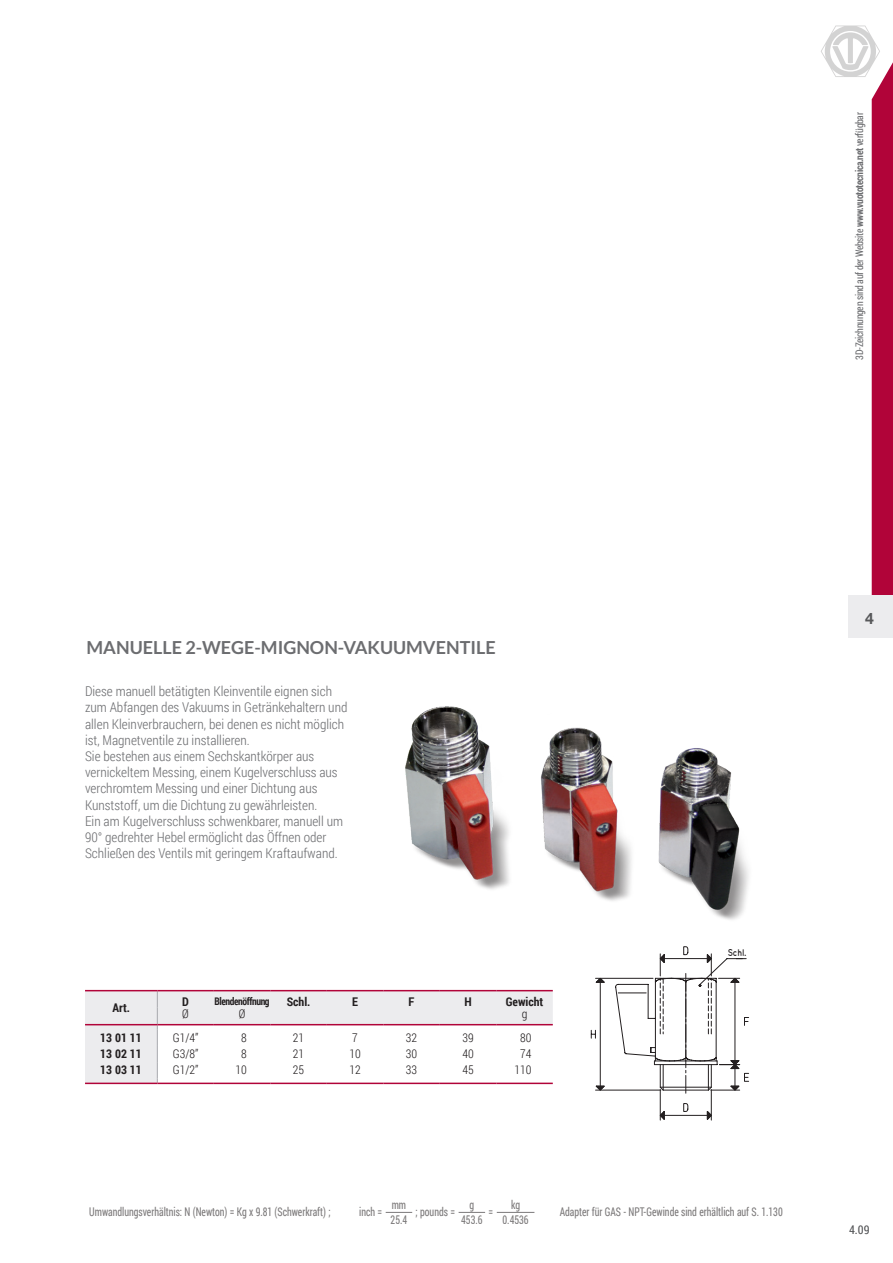
<style>
.page{position:relative;width:893px;height:1263px;background:#fff}
.page>*{position:absolute;margin:0;border:0;box-sizing:border-box;transform-origin:0 0}
.t1{font:700 18px "Lato";color:#6c6d70}
.t2{font:700 15.75px "Helvetica Neue LT Std";color:#57585a}
.t3{font:300 13.5px/16.2px "Roboto Condensed";color:#6c6d70}
.t4{font:12px "Roboto Condensed";color:#231f20;scale:.81 1}
.t5{font:300 12px "Roboto Condensed";color:#231f20}
.t6{font:700 12px "Roboto Condensed";color:#231f20}
.t7{font:12px "Roboto Condensed";color:#57585a}
.t8{font:10.5px "Roboto Condensed";letter-spacing:-.03em;color:#6c6d70;scale:.93 1}
.t9{font:700 10.5px "Roboto Condensed";letter-spacing:-.04em;color:#231f20;scale:.92 1}
.t10{font:700 9.75px "Quicksand";color:#231f20;scale:.8 1}
.s1{font-weight:700}
</style>
<div class="page">
<hr style="left:664px;top:1115px;width:43px;height:1px;background:#231f20">
<hr style="left:660px;top:1089px;width:1px;height:31px;background:#231f20">
<hr style="left:711px;top:1089px;width:1px;height:31px;background:#231f20">
<svg style="left:683px;top:1103px;width:6px;height:9px"></svg>
<svg style="left:660px;top:1111px;width:5px;height:9px"></svg>
<svg style="left:707px;top:1111px;width:5px;height:9px"></svg>
<img style="left:405px;top:706px;width:344px;height:214px">
<svg style="left:821px;top:25px;width:72px;height:570px"></svg>
<div style="left:848px;top:595px;width:45px;height:43px;background:#ececee"></div>
<svg style="left:85px;top:991px;width:468px;height:91px"></svg>
<hr style="left:85px;top:1024px;width:72px;height:1px;background:#b10439">
<hr style="left:157px;top:1024px;width:57px;height:1px;background:#b10439">
<hr style="left:214px;top:1024px;width:56px;height:1px;background:#b10439">
<hr style="left:270px;top:1024px;width:57px;height:1px;background:#b10439">
<hr style="left:327px;top:1024px;width:56px;height:1px;background:#b10439">
<hr style="left:383px;top:1024px;width:57px;height:1px;background:#b10439">
<hr style="left:440px;top:1024px;width:56px;height:1px;background:#b10439">
<hr style="left:496px;top:1024px;width:57px;height:1px;background:#b10439">
<hr style="left:85px;top:1082px;width:72px;height:2px;background:#b10439">
<hr style="left:157px;top:1082px;width:57px;height:2px;background:#b10439">
<hr style="left:214px;top:1082px;width:56px;height:2px;background:#b10439">
<hr style="left:270px;top:1082px;width:57px;height:2px;background:#b10439">
<hr style="left:327px;top:1082px;width:56px;height:2px;background:#b10439">
<hr style="left:383px;top:1082px;width:57px;height:2px;background:#b10439">
<hr style="left:440px;top:1082px;width:56px;height:2px;background:#b10439">
<hr style="left:496px;top:1082px;width:57px;height:2px;background:#b10439">
<hr style="left:85px;top:990px;width:72px;height:1px;background:#b10439">
<hr style="left:157px;top:990px;width:57px;height:1px;background:#b10439">
<hr style="left:214px;top:990px;width:56px;height:1px;background:#b10439">
<hr style="left:270px;top:990px;width:57px;height:1px;background:#b10439">
<hr style="left:327px;top:990px;width:56px;height:1px;background:#b10439">
<hr style="left:383px;top:990px;width:57px;height:1px;background:#b10439">
<hr style="left:440px;top:990px;width:56px;height:1px;background:#b10439">
<hr style="left:496px;top:990px;width:57px;height:1px;background:#b10439">
<svg style="left:386px;top:1212px;width:26px;height:1px"></svg>
<svg style="left:459px;top:1212px;width:26px;height:1px"></svg>
<hr style="left:497px;top:1212px;width:37px;height:1px;background:#231f20">
<svg style="left:591px;top:946px;width:158px;height:147px"></svg>
<p class="t8" style="left:852px;top:360px;width:267px;rotate:-90deg">3D-Zeichnungen sind auf der Website <span class="s1">www.vuototecnica.net</span> verfügbar</p>
<h1 class="t1" style="left:87px;top:637px;width:411px">MANUELLE 2-WEGE-MIGNON-VAKUUMVENTILE</h1>
<p class="t3" style="left:85px;top:683px;width:264px">Diese manuell betätigten Kleinventile eignen sich zum Abfangen des Vakuums in Getränkehaltern und allen Kleinverbrauchern, bei denen es nicht möglich ist, Magnetventile zu installieren.<br>Sie bestehen aus einem Sechskantkörper aus vernickeltem Messing, einem Kugelverschluss aus verchromtem Messing und einer Dichtung aus Kunststoff, um die Dichtung zu gewährleisten.<br>Ein am Kugelverschluss schwenkbarer, manuell um 90° gedrehter Hebel ermöglicht das Öffnen oder Schließen des Ventils mit geringem Kraftaufwand.</p>
<p class="t6" style="left:112px;top:999px;width:19px">Art.</p>
<p class="t6" style="left:182px;top:993px;width:8px">D</p>
<p class="t9" style="left:214px;top:994px;width:61px">Blendenöffnung</p>
<p class="t6" style="left:287px;top:993px;width:25px">Schl.</p>
<p class="t6" style="left:352px;top:993px;width:7px">E</p>
<p class="t6" style="left:409px;top:993px;width:7px">F</p>
<p class="t6" style="left:464px;top:993px;width:9px">H</p>
<p class="t6" style="left:506px;top:993px;width:39px">Gewicht</p>
<p class="t5" style="left:182px;top:1006px;width:8px">Ø</p>
<p class="t5" style="left:239px;top:1006px;width:8px">Ø</p>
<p class="t5" style="left:522px;top:1006px;width:7px">g</p>
<p class="t6" style="left:100px;top:1029px;width:43px">13 01 11</p>
<p class="t5" style="left:173px;top:1029px;width:27px">G1/4”</p>
<p class="t5" style="left:241px;top:1029px;width:7px">8</p>
<p class="t5" style="left:293px;top:1029px;width:13px">21</p>
<p class="t5" style="left:352px;top:1029px;width:7px">7</p>
<p class="t5" style="left:406px;top:1029px;width:13px">32</p>
<p class="t5" style="left:462px;top:1029px;width:13px">39</p>
<p class="t5" style="left:520px;top:1029px;width:13px">80</p>
<p class="t6" style="left:100px;top:1045px;width:43px">13 02 11</p>
<p class="t5" style="left:173px;top:1046px;width:27px">G3/8”</p>
<p class="t5" style="left:241px;top:1046px;width:7px">8</p>
<p class="t5" style="left:293px;top:1046px;width:13px">21</p>
<p class="t5" style="left:349px;top:1046px;width:13px">10</p>
<p class="t5" style="left:406px;top:1046px;width:13px">30</p>
<p class="t5" style="left:462px;top:1046px;width:13px">40</p>
<p class="t5" style="left:520px;top:1046px;width:13px">74</p>
<p class="t6" style="left:100px;top:1062px;width:43px">13 03 11</p>
<p class="t5" style="left:173px;top:1062px;width:27px">G1/2”</p>
<p class="t5" style="left:236px;top:1062px;width:13px">10</p>
<p class="t5" style="left:293px;top:1062px;width:13px">25</p>
<p class="t5" style="left:349px;top:1062px;width:13px">12</p>
<p class="t5" style="left:406px;top:1062px;width:13px">33</p>
<p class="t5" style="left:462px;top:1062px;width:13px">45</p>
<p class="t5" style="left:514px;top:1062px;width:19px">110</p>
<p class="t10" style="left:728px;top:947px;width:24px">Schl.</p>
<p class="t4" style="left:89px;top:1203px;width:299px">Umwandlungsverhältnis: N (Newton) = Kg x 9.81 (Schwerkraft) ;</p>
<p class="t4" style="left:359px;top:1203px;width:30px">inch =</p>
<p class="t4" style="left:511px;top:1196px;width:13px">kg</p>
<p class="t4" style="left:392px;top:1196px;width:19px">mm</p>
<p class="t4" style="left:469px;top:1196px;width:7px">g</p>
<p class="t4" style="left:416px;top:1203px;width:50px">; pounds =</p>
<p class="t4" style="left:489px;top:1203px;width:7px">=</p>
<p class="t4" style="left:391px;top:1211px;width:22px">25.4</p>
<p class="t4" style="left:461px;top:1211px;width:28px">453.6</p>
<p class="t4" style="left:503px;top:1211px;width:34px">0.4536</p>
<p class="t4" style="left:560px;top:1203px;width:277px">Adapter für GAS - NPT-Gewinde sind erhältlich auf S. 1.130</p>
<p class="t2" style="left:865px;top:608px;width:10px">4</p>
<p class="t7" style="left:849px;top:1221px;width:22px">4.09</p>
</div>
